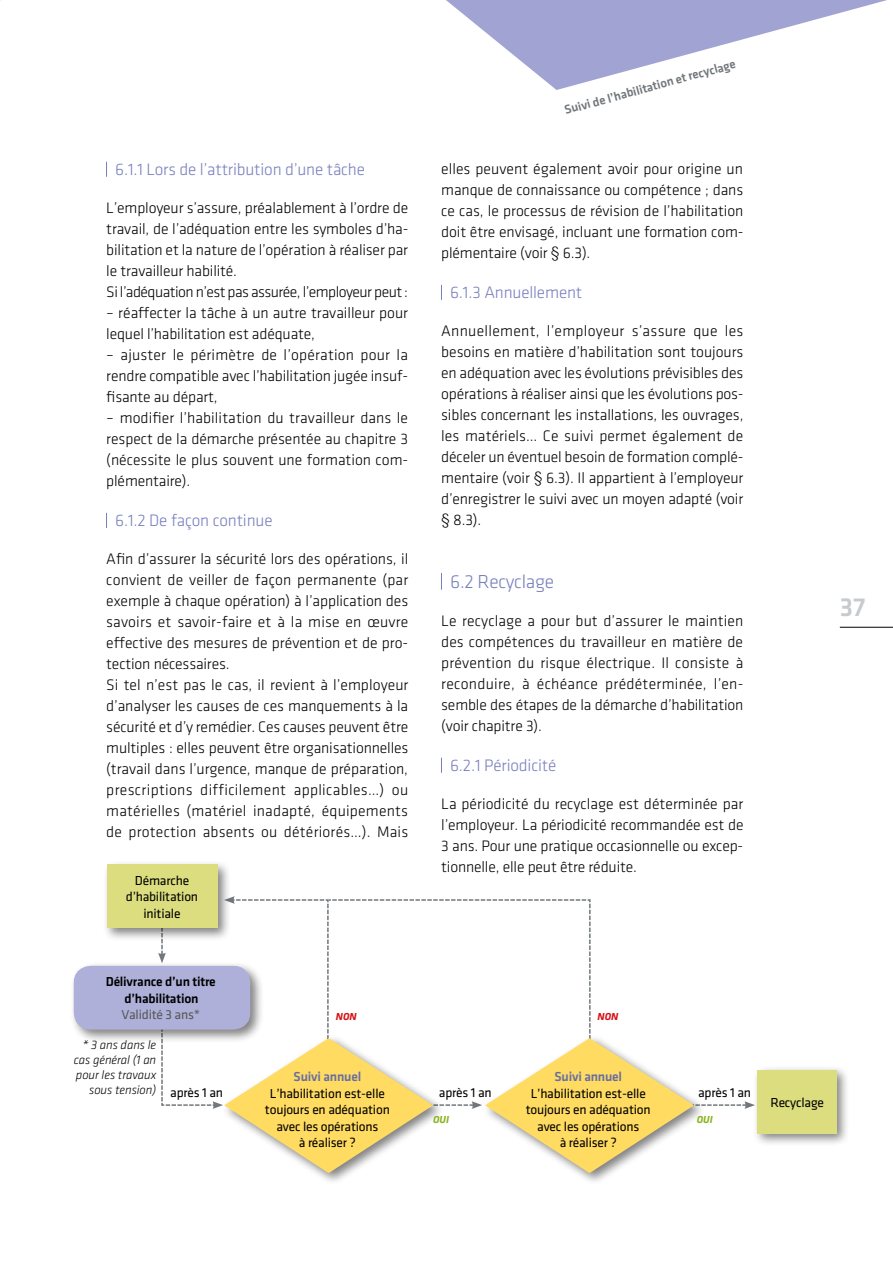
<style>
.page{position:relative;width:893px;height:1263px;background:#fff}
.page>*{position:absolute;margin:0;border:0;box-sizing:border-box;transform-origin:0 0}
.t1{font:500 27px "Klavika";color:#c7cbce}
.t2{font:300 19.5px "Klavika";letter-spacing:-.015em;color:#787fbd}
.t3{font:300 17.25px "Klavika";letter-spacing:-.01em;color:#787fbd}
.t4{font:300 15.75px/21px "Klavika";letter-spacing:-.01em;color:#000;text-align:justify}
.t5{font:13.5px/16.5px "Klavika";letter-spacing:-.015em;color:#000;text-align:center}
.t6{font:500 13.5px/16.5px "Klavika";letter-spacing:-.015em;color:#000;text-align:center}
.t7{font:500 13.5px "Klavika";letter-spacing:-.015em;color:#686ea2}
.t8{font:13.5px "Klavika";letter-spacing:-.015em;color:#575756}
.t9{font:italic 300 12.75px/15px "Klavika";letter-spacing:-.005em;color:#000;text-align:right}
.t10{font:500 12.75px "Klavika";color:#71777a}
.t11{font:italic 700 10.5px "Klavika";color:#d51317}
.t12{font:italic 700 10.5px "Klavika";color:#8ab31d}
.s1{font-family:"Helvetica"}
</style>
<div class="page">
<hr style="left:840px;top:627px;width:53px;height:1px;background:#000">
<svg style="left:106px;top:162px;width:1px;height:15px"></svg>
<svg style="left:106px;top:513px;width:1px;height:15px"></svg>
<svg style="left:441px;top:285px;width:1px;height:15px"></svg>
<svg style="left:441px;top:573px;width:1px;height:17px"></svg>
<svg style="left:441px;top:758px;width:1px;height:15px"></svg>
<svg style="left:446px;top:0;width:441px;height:90px"></svg>
<div style="left:102px;top:859px;width:129px;height:83px;background:#000;opacity:.5"></div>
<div style="left:107px;top:864px;width:110px;height:64px;background:#dcdd7e"></div>
<div style="left:753px;top:1065px;width:97px;height:82px;background:#000;opacity:.5"></div>
<div style="left:758px;top:1069px;width:79px;height:64px;background:#dcdd7e"></div>
<div style="left:69px;top:961px;width:195px;height:82px;background:#000;opacity:.5"></div>
<div style="left:74px;top:966px;width:176px;height:63px;background:#afb0d9;border-radius:17px"></div>
<div style="left:221px;top:1034px;width:224px;height:152px;background:#000;opacity:.5"></div>
<div style="left:482px;top:1034px;width:224px;height:152px;background:#000;opacity:.5"></div>
<svg style="left:158px;top:896px;width:597px;height:277px"></svg>
<p class="t3" style="left:115px;top:160px;width:251px">6.1.1 Lors de l’attribution d’une tâche</p>
<p class="t4" style="left:106px;top:197px;width:304px;text-align:left">L’employeur s’assure, préalablement à l’ordre de travail, de l’adéquation entre les symboles d’ha&shy;bilitation et la nature de l’opération à réaliser par le travailleur habilité.<br>Si l’adéquation n’est pas assurée, l’employeur peut :</p>
<p class="t4" style="left:106px;top:302px;width:303px">– réaffecter la tâche à un autre travailleur pour lequel l’habilitation est adéquate,</p>
<p class="t4" style="left:106px;top:344px;width:303px">– ajuster le périmètre de l’opération pour la rendre compatible avec l’habilitation jugée insuf&shy;fisante au départ,</p>
<p class="t4" style="left:106px;top:407px;width:303px">– modifier l’habilitation du travailleur dans le respect de la démarche présentée au chapitre 3 (nécessite le plus souvent une formation com&shy;plémentaire).</p>
<p class="t3" style="left:115px;top:511px;width:159px">6.1.2 De façon continue</p>
<p class="t4" style="left:106px;top:548px;width:304px;text-align:left">Afin d’assurer la sécurité lors des opérations, il convient de veiller de façon permanente (par exemple à chaque opération) à l’application des savoirs et savoir-faire et à la mise en œuvre effective des mesures de prévention et de pro&shy;tection nécessaires.<br>Si tel n’est pas le cas, il revient à l’employeur d’analyser les causes de ces manquements à la sécurité et d’y remédier. Ces causes peuvent être multiples : elles peuvent être organisationnelles (travail dans l’urgence, manque de préparation, prescriptions difficilement applicables…) ou matérielles (matériel inadapté, équipements de protection absents ou détériorés…). Mais</p>
<p class="t5" style="left:126px;top:872px;width:74px">Démarche d’habilitation initiale</p>
<p class="t10" style="left:563px;top:103px;width:178px;rotate:-15deg">Suivi de l’habilitation et recyclage</p>
<p class="t4" style="left:441px;top:158px;width:304px">elles peuvent également avoir pour origine un manque de connaissance ou compétence ; dans ce cas, le processus de révision de l’habilitation doit être envisagé, incluant une formation com&shy;plémentaire (voir <span class="s1">§</span> 6.3).</p>
<p class="t3" style="left:450px;top:283px;width:134px">6.1.3 Annuellement</p>
<p class="t4" style="left:441px;top:320px;width:304px">Annuellement, l’employeur s’assure que les besoins en matière d’habilitation sont toujours en adéquation avec les évolutions prévisibles des opérations à réaliser ainsi que les évolutions pos&shy;sibles concernant les installations, les ouvrages, les matériels… Ce suivi permet également de déceler un éventuel besoin de formation complé&shy;mentaire (voir <span class="s1">§</span> 6.3). Il appartient à l’employeur d’enregistrer le suivi avec un moyen adapté (voir <span class="s1">§</span> 8.3).</p>
<p class="t2" style="left:450px;top:570px;width:105px">6.2 Recyclage</p>
<p class="t4" style="left:441px;top:610px;width:304px">Le recyclage a pour but d’assurer le maintien des compétences du travailleur en matière de prévention du risque électrique. Il consiste à reconduire, à échéance prédéterminée, l’en&shy;semble des étapes de la démarche d’habilitation (voir chapitre 3).</p>
<p class="t3" style="left:450px;top:755px;width:108px">6.2.1 Périodicité</p>
<p class="t4" style="left:441px;top:793px;width:304px">La périodicité du recyclage est déterminée par l’employeur. La périodicité recommandée est de 3 ans. Pour une pratique occasionnelle ou excep&shy;tionnelle, elle peut être réduite.</p>
<h1 class="t1" style="left:840px;top:592px;width:27px">37</h1>
<p class="t6" style="left:106px;top:974px;width:112px">Délivrance d’un titre d’habilitation</p>
<p class="t8" style="left:121px;top:1007px;width:80px">Validité 3 ans*</p>
<p class="t9" style="left:74px;top:1037px;width:84px">* 3 ans dans le cas général (1 an pour les travaux sous tension)</p>
<p class="t11" style="left:336px;top:1011px;width:22px">NON</p>
<p class="t11" style="left:598px;top:1011px;width:22px">NON</p>
<p class="t7" style="left:294px;top:1069px;width:69px">Suivi annuel</p>
<p class="t5" style="left:265px;top:1085px;width:126px">L’habilitation est-elle toujours en adéquation avec les opérations<br>à réaliser ?</p>
<p class="t7" style="left:554px;top:1069px;width:69px">Suivi annuel</p>
<p class="t5" style="left:526px;top:1085px;width:126px">L’habilitation est-elle toujours en adéquation avec les opérations<br>à réaliser ?</p>
<p class="t5" style="left:170px;top:1084px;width:54px">après 1 an</p>
<p class="t5" style="left:439px;top:1084px;width:54px">après 1 an</p>
<p class="t5" style="left:698px;top:1084px;width:54px">après 1 an</p>
<p class="t12" style="left:433px;top:1114px;width:18px">OUI</p>
<p class="t12" style="left:697px;top:1114px;width:18px">OUI</p>
<p class="t5" style="left:770px;top:1094px;width:55px">Recyclage</p>
</div>
